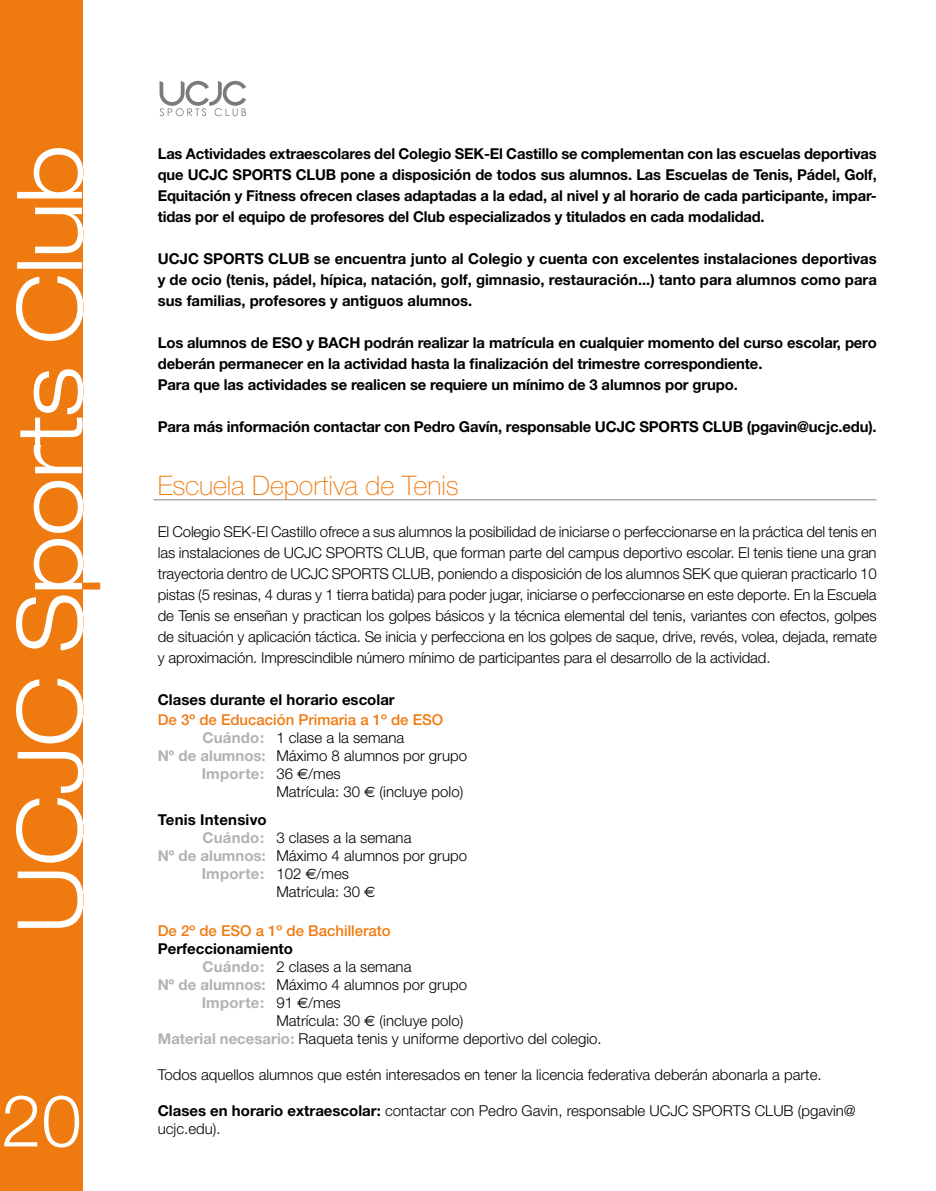
<style>
.page{position:relative;width:936px;height:1191px;background:#fff}
.page>*{position:absolute;margin:0;border:0;box-sizing:border-box;transform-origin:0 0}
.t1{font:300 72px "Helvetica Neue";color:#fff}
.t2{font:100 27px "Helvetica Neue";letter-spacing:-.005em;color:#ef7b10}
.t3{font:300 15px/21px "Helvetica Neue";color:#000;text-align:justify}
.t4{font:700 15px/21px "Helvetica Neue";letter-spacing:-.01em;color:#000;text-align:justify}
.t5{font:500 15px "Helvetica Neue";color:#ef7b10}
.t6{font:700 15px "Helvetica Neue";letter-spacing:.015em;color:#b3b2b2}
.t7{font:700 15px "Helvetica Neue";letter-spacing:.015em;color:#000}
.s1{font-weight:700;color:#b3b2b2}
.s2{font-weight:300;color:#000}
.s3{font-family:"Euro Sans";font-weight:400;color:#000}
.s4{font-family:"Euro Sans";font-weight:400}
.s5{font-weight:700}
</style>
<div class="page">
<svg style="left:159px;top:81px;width:87px;height:35px"></svg>
<div style="left:0;top:0;width:82px;height:1191px;background:#ef7b10"></div>
<hr style="left:153px;top:499px;width:723px;height:1px;background:#878787">
<svg style="left:16px;top:148px;width:67px;height:780px"></svg>
<h1 class="t1" style="left:2px;top:1076px;width:82px">20</h1>
<p class="t4" style="left:158px;top:143px;width:720px">Las Actividades extraescolares del Colegio SEK-El Castillo se complementan con las escuelas deportivas que UCJC SPORTS CLUB pone a disposición de todos sus alumnos. Las Escuelas de Tenis, Pádel, Golf, Equitación y Fitness ofrecen clases adaptadas a la edad, al nivel y al horario de cada participante, impar&shy;tidas por el equipo de profesores del Club especializados y titulados en cada modalidad.</p>
<p class="t4" style="left:158px;top:248px;width:720px">UCJC SPORTS CLUB se encuentra junto al Colegio y cuenta con excelentes instalaciones deportivas y de ocio (tenis, pádel, hípica, natación, golf, gimnasio, restauración...) tanto para alumnos como para sus familias, profesores y antiguos alumnos.</p>
<p class="t4" style="left:158px;top:332px;width:720px;text-align:left">Los alumnos de ESO y BACH podrán realizar la matrícula en cualquier momento del curso escolar, pero deberán permanecer en la actividad hasta la finalización del trimestre correspondiente.<br>Para que las actividades se realicen se requiere un mínimo de 3 alumnos por grupo.</p>
<p class="t4" style="left:158px;top:416px;width:720px">Para más información contactar con Pedro Gavín, responsable UCJC SPORTS CLUB (pgavin@ucjc.edu).</p>
<h2 class="t2" style="left:158px;top:470px;width:302px">Escuela Deportiva de Tenis</h2>
<p class="t3" style="left:158px;top:521px;width:720px">El Colegio SEK-El Castillo ofrece a sus alumnos la posibilidad de iniciarse o perfeccionarse en la práctica del tenis en las instalaciones de UCJC SPORTS CLUB, que forman parte del campus deportivo escolar. El tenis tiene una gran trayectoria dentro de UCJC SPORTS CLUB, poniendo a disposición de los alumnos SEK que quieran practicarlo 10 pistas (5 resinas, 4 duras y 1 tierra batida) para poder jugar, iniciarse o perfeccionarse en este deporte. En la Escuela de Tenis se enseñan y practican los golpes básicos y la técnica elemental del tenis, variantes con efectos, golpes de situación y aplicación táctica. Se inicia y perfecciona en los golpes de saque, drive, revés, volea, dejada, remate y aproximación. Imprescindible número mínimo de participantes para el desarrollo de la actividad.</p>
<p class="t4" style="left:158px;top:689px;width:238px">Clases durante el horario escolar</p>
<p class="t5" style="left:158px;top:710px;width:287px">De 3º de Educación Primaria a 1º de ESO</p>
<p class="t3" style="left:202px;top:726px;width:203px"><span class="s1">Cuándo:</span> 1 clase a la semana</p>
<p class="t3" style="left:158px;top:744px;width:311px"><span class="s1">Nº de alumnos:</span> Máximo 8 alumnos por grupo</p>
<p class="t6" style="left:202px;top:764px;width:140px">Importe: <span class="s2">36</span> <span class="s3">€</span><span class="s2">/mes</span></p>
<p class="t3" style="left:276px;top:780px;width:188px">Matrícula: 30 <span class="s4">€</span> (incluye polo)</p>
<p class="t7" style="left:158px;top:810px;width:110px">Tenis Intensivo</p>
<p class="t3" style="left:202px;top:827px;width:210px"><span class="s1">Cuándo:</span> 3 clases a la semana</p>
<p class="t3" style="left:158px;top:845px;width:311px"><span class="s1">Nº de alumnos:</span> Máximo 4 alumnos por grupo</p>
<p class="t6" style="left:202px;top:864px;width:149px">Importe: <span class="s2">102</span> <span class="s3">€</span><span class="s2">/mes</span></p>
<p class="t3" style="left:276px;top:881px;width:101px">Matrícula: 30 <span class="s4">€</span></p>
<p class="t5" style="left:158px;top:922px;width:234px">De 2º de ESO a 1º de Bachillerato</p>
<p class="t4" style="left:158px;top:938px;width:137px">Perfeccionamiento</p>
<p class="t3" style="left:202px;top:956px;width:210px"><span class="s1">Cuándo:</span> 2 clases a la semana</p>
<p class="t3" style="left:158px;top:974px;width:311px"><span class="s1">Nº de alumnos:</span> Máximo 4 alumnos por grupo</p>
<p class="t6" style="left:202px;top:993px;width:140px">Importe: <span class="s2">91</span> <span class="s3">€</span><span class="s2">/mes</span></p>
<p class="t3" style="left:276px;top:1010px;width:188px">Matrícula: 30 <span class="s4">€</span> (incluye polo)</p>
<p class="t3" style="left:158px;top:1028px;width:445px"><span class="s1">Material necesario:</span> Raqueta tenis y uniforme deportivo del colegio.</p>
<p class="t3" style="left:158px;top:1064px;width:665px">Todos aquellos alumnos que estén interesados en tener la licencia federativa deberán abonarla a parte.</p>
<p class="t3" style="left:158px;top:1100px;width:699px"><span class="s5">Clases en horario extraescolar:</span> contactar con Pedro Gavin, responsable UCJC SPORTS CLUB (pgavin@</p>
<p class="t3" style="left:158px;top:1118px;width:64px">ucjc.edu).</p>
</div>
